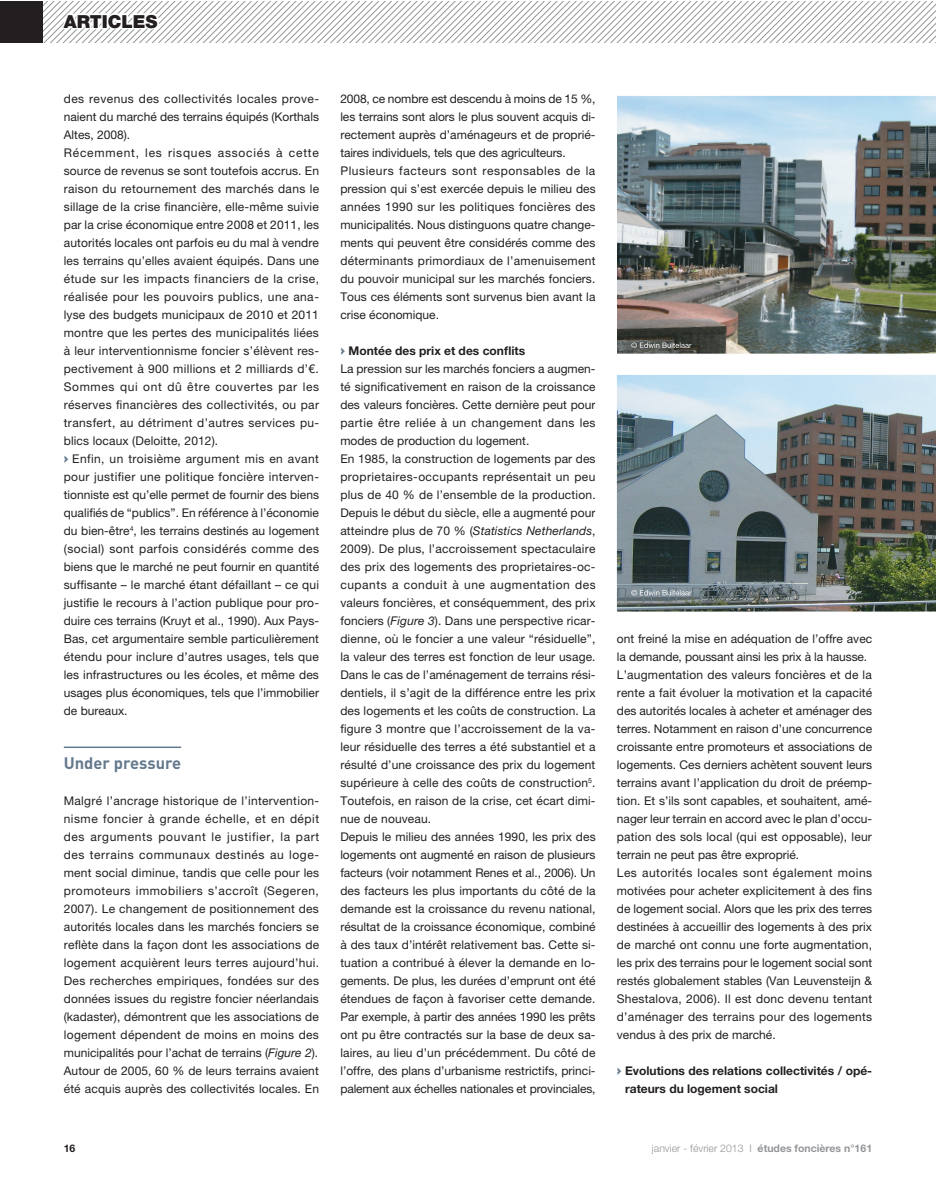
<style>
.page{position:relative;width:936px;height:1191px;background:#fff}
.page>*{position:absolute;margin:0;border:0;box-sizing:border-box;transform-origin:0 0}
.t1{font:900 18px "Helvetica Neue LT Pro";color:#231f20}
.t2{font:700 16.5px "DIN";color:#64798d}
.t3{font:12px/18px "Helvetica Neue LT Pro";letter-spacing:.01em;color:#231f20}
.t4{font:700 12px/18px "Helvetica Neue LT Pro";color:#231f20}
.t5{font:300 10.5px "Helvetica Neue LT Pro";color:#939598}
.t6{font:700 10.5px "Helvetica Neue LT Pro";color:#231f20}
.s1{font-family:"DIN";font-weight:900;font-size:13.5px;color:#64798d}
.s2{font-style:italic}
.s3{font-weight:700}
</style>
<div class="page">
<svg style="left:43px;top:1px;width:891px;height:42px"></svg>
<div style="left:0;top:1px;width:43px;height:42px;background:#231f20"></div>
<hr style="left:64px;top:746px;width:117px;height:2px;background:#64798d">
<img style="left:617px;top:96px;width:317px;height:247px">
<img style="left:616px;top:343px;width:318px;height:269px">
<svg style="left:631px;top:342px;width:60px;height:6px"></svg>
<svg style="left:631px;top:590px;width:60px;height:5px"></svg>
<h1 class="t1" style="left:64px;top:11px;width:95px">ARTICLES</h1>
<p class="t3" style="left:64px;top:90px;width:257px">des revenus des collectivités locales prove&shy;naient du marché des terrains équipés (Korthals Altes, 2008).<br>Récemment, les risques associés à cette source de revenus se sont toutefois accrus. En raison du retournement des marchés dans le sillage de la crise financière, elle-même suivie par la crise économique entre 2008 et 2011, les autorités locales ont parfois eu du mal à vendre les terrains qu’elles avaient équipés. Dans une étude sur les impacts financiers de la crise, réalisée pour les pouvoirs publics, une ana&shy;lyse des budgets municipaux de 2010 et 2011 montre que les pertes des municipalités liées à leur interventionnisme foncier s’élèvent res&shy;pectivement à 900 millions et 2 milliards d’€.<br>Sommes qui ont dû être couvertes par les réserves financières des collectivités, ou par transfert, au détriment d’autres services pu&shy;blics locaux (Deloitte, 2012).<br><span class="s1">›</span> Enfin, un troisième argument mis en avant pour justifier une politique foncière interven&shy;tionniste est qu’elle permet de fournir des biens qualifiés de “publics”. En référence à l’économie du bien-être<sup>4</sup>, les terrains destinés au logement (social) sont parfois considérés comme des biens que le marché ne peut fournir en quantité suffisante – le marché étant défaillant – ce qui justifie le recours à l’action publique pour pro&shy;duire ces terrains (Kruyt et al., 1990). Aux Pays-Bas, cet argumentaire semble particulièrement étendu pour inclure d’autres usages, tels que les infrastructures ou les écoles, et même des usages plus économiques, tels que l’immobilier de bureaux.</p>
<h2 class="t2" style="left:64px;top:752px;width:119px">Under pressure</h2>
<p class="t3" style="left:64px;top:792px;width:257px;text-align:justify">Malgré l’ancrage historique de l’intervention&shy;nisme foncier à grande échelle, et en dépit des arguments pouvant le justifier, la part des terrains communaux destinés au loge&shy;ment social diminue, tandis que celle pour les promoteurs immobiliers s’accroît (Segeren, 2007). Le changement de positionnement des autorités locales dans les marchés fonciers se reflète dans la façon dont les associations de logement acquièrent leurs terres aujourd’hui.<br>Des recherches empiriques, fondées sur des données issues du registre foncier néerlandais (kadaster), démontrent que les associations de logement dépendent de moins en moins des municipalités pour l’achat de terrains (<span class="s2">Figure 2</span>).<br>Autour de 2005, 60 % de leurs terrains avaient été acquis auprès des collectivités locales. En</p>
<p class="t3" style="left:340px;top:90px;width:257px">2008, ce nombre est descendu à moins de 15 %, les terrains sont alors le plus souvent acquis di&shy;rectement auprès d’aménageurs et de proprié&shy;taires individuels, tels que des agriculteurs.<br>Plusieurs facteurs sont responsables de la pression qui s’est exercée depuis le milieu des années 1990 sur les politiques foncières des municipalités. Nous distinguons quatre change&shy;ments qui peuvent être considérés comme des déterminants primordiaux de l’amenuisement du pouvoir municipal sur les marchés fonciers.<br>Tous ces éléments sont survenus bien avant la crise économique.</p>
<p class="t3" style="left:340px;top:342px;width:257px"><span class="s1">›</span> <span class="s3">Montée des prix et des conflits<br></span>La pression sur les marchés fonciers a augmen&shy;té significativement en raison de la croissance des valeurs foncières. Cette dernière peut pour partie être reliée à un changement dans les modes de production du logement.<br>En 1985, la construction de logements par des proprietaires-occupants représentait un peu plus de 40 % de l’ensemble de la production.<br>Depuis le début du siècle, elle a augmenté pour atteindre plus de 70 % (<span class="s2">Statistics Netherlands</span>, 2009). De plus, l’accroissement spectaculaire des prix des logements des proprietaires-oc&shy;cupants a conduit à une augmentation des valeurs foncières, et conséquemment, des prix fonciers (<span class="s2">Figure 3</span>). Dans une perspective ricar&shy;dienne, où le foncier a une valeur “résiduelle”, la valeur des terres est fonction de leur usage.<br>Dans le cas de l’aménagement de terrains rési&shy;dentiels, il s’agit de la différence entre les prix des logements et les coûts de construction. La figure 3 montre que l’accroissement de la va&shy;leur résiduelle des terres a été substantiel et a résulté d’une croissance des prix du logement supérieure à celle des coûts de construction<sup>5</sup>.<br>Toutefois, en raison de la crise, cet écart dimi&shy;nue de nouveau.<br>Depuis le milieu des années 1990, les prix des logements ont augmenté en raison de plusieurs facteurs (voir notamment Renes et al., 2006). Un des facteurs les plus importants du côté de la demande est la croissance du revenu national, résultat de la croissance économique, combiné à des taux d’intérêt relativement bas. Cette si&shy;tuation a contribué à élever la demande en lo&shy;gements. De plus, les durées d’emprunt ont été étendues de façon à favoriser cette demande.<br>Par exemple, à partir des années 1990 les prêts ont pu être contractés sur la base de deux sa&shy;laires, au lieu d’un précédemment. Du côté de l’offre, des plans d’urbanisme restrictifs, princi&shy;palement aux échelles nationales et provinciales,</p>
<p class="t3" style="left:617px;top:630px;width:257px">ont freiné la mise en adéquation de l’offre avec la demande, poussant ainsi les prix à la hausse.<br>L’augmentation des valeurs foncières et de la rente a fait évoluer la motivation et la capacité des autorités locales à acheter et aménager des terres. Notamment en raison d’une concurrence croissante entre promoteurs et associations de logements. Ces derniers achètent souvent leurs terrains avant l’application du droit de préemp&shy;tion. Et s’ils sont capables, et souhaitent, amé&shy;nager leur terrain en accord avec le plan d’occu&shy;pation des sols local (qui est opposable), leur terrain ne peut pas être exproprié.<br>Les autorités locales sont également moins motivées pour acheter explicitement à des fins de logement social. Alors que les prix des terres destinées à accueillir des logements à des prix de marché ont connu une forte augmentation, les prix des terrains pour le logement social sont restés globalement stables (Van Leuvensteijn &amp; Shestalova, 2006). Il est donc devenu tentant d’aménager des terrains pour des logements vendus à des prix de marché.</p>
<p class="t4" style="left:625px;top:1061px;width:248px;text-indent:-8px"><span class="s1">›</span> Evolutions des relations collectivités / opé&shy;rateurs du logement social</p>
<p class="t6" style="left:64px;top:1142px;width:13px">16</p>
<p class="t5" style="left:652px;top:1142px;width:222px">janvier - février 2013 I <span class="s3">études foncières n°161</span></p>
</div>
